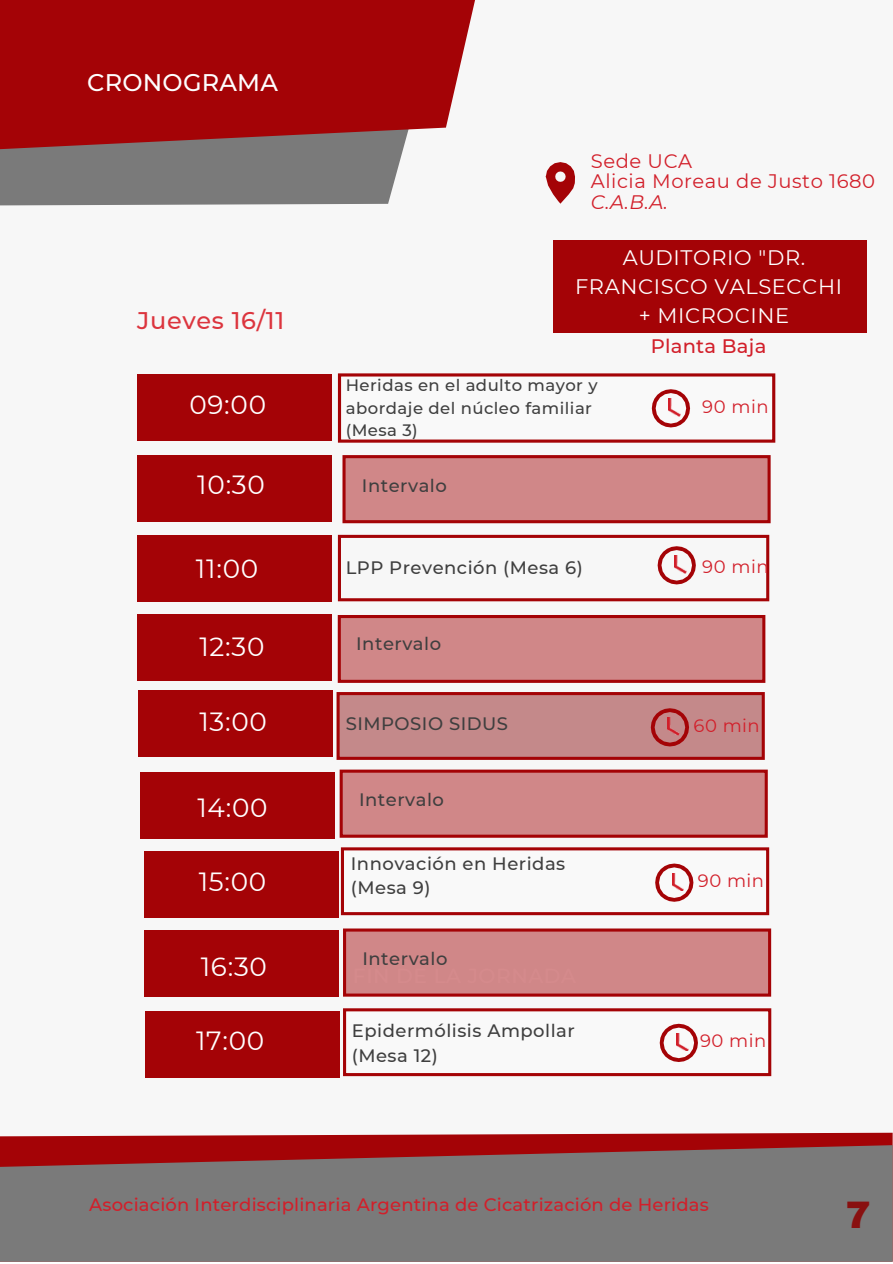
<style>
.page{position:relative;width:893px;height:1264px;background:#fff}
.page>*{position:absolute;margin:0;border:0;box-sizing:border-box;transform-origin:0 0}
.t1{font:900 37.5px "Archivo";color:#891010}
.t2{font:26.25px "Montserrat";letter-spacing:.03em;color:#fff}
.t3{font:500 24px "Montserrat";letter-spacing:.03em;color:#dc353e}
.t4{font:500 24px "Montserrat";letter-spacing:.01em;color:#fefefe}
.t5{font:21px/29.2px "Montserrat";letter-spacing:.03em;color:#fff;text-align:center}
.t6{font:19.5px "Montserrat";letter-spacing:.03em;color:#d21f2a}
.t7{font:500 19.5px "Montserrat";letter-spacing:.01em;color:#d21f2a}
.t8{font:italic 19.5px "Montserrat";color:#d21f2a}
.t9{font:500 18px "Montserrat";letter-spacing:.03em;color:#3f3f3f}
.t10{font:500 18px "Montserrat";letter-spacing:.01em;color:#d21f2a}
.t11{font:18px "Montserrat";letter-spacing:.03em;color:#d21f2a}
.t12{font:500 16.5px "Montserrat";letter-spacing:.03em;color:#3f3f3f}
</style>
<div class="page">
<div style="left:0;top:0;width:892px;height:1261px;background:#f7f7f7"></div>
<div style="left:0;top:149px;width:403px;height:56px;background:#7a7a7a"></div>
<svg style="left:0;top:0;width:475px;height:149px;fill:#a40306"></svg>
<svg style="left:0;top:1132px;width:892px;height:13px;fill:#a40306"></svg>
<svg style="left:0;top:1145px;width:892px;height:116px;fill:#7a7a7a"></svg>
<svg style="left:137px;top:373px;width:639px;height:545px"></svg>
<div style="left:553px;top:240px;width:314px;height:92px;background:#a40306"></div>
<svg style="left:545px;top:162px;width:30px;height:42px"></svg>
<div style="left:341px;top:771px;width:425px;height:65px;background:#d08788"></div>
<div style="left:339px;top:769px;width:428px;height:68px;border:3px solid #a40306"></div>
<div style="left:339px;top:375px;width:434px;height:66px;background:#fdfdfd"></div>
<div style="left:338px;top:373px;width:437px;height:69px;border:3px solid #a40306"></div>
<div style="left:137px;top:374px;width:194px;height:66px;background:#a40306"></div>
<div style="left:140px;top:772px;width:195px;height:66px;background:#a40306"></div>
<div style="left:144px;top:851px;width:194px;height:66px;background:#a40306"></div>
<div style="left:338px;top:693px;width:425px;height:65px;background:#c4898a"></div>
<div style="left:336px;top:692px;width:428px;height:68px;border:3px solid #a40306"></div>
<div style="left:338px;top:535px;width:431px;height:66px;border:3px solid #a40306"></div>
<div style="left:339px;top:616px;width:424px;height:65px;background:#d08788"></div>
<div style="left:338px;top:615px;width:427px;height:68px;border:3px solid #a40306"></div>
<div style="left:344px;top:456px;width:425px;height:65px;background:#d08788"></div>
<div style="left:342px;top:455px;width:428px;height:68px;border:3px solid #a40306"></div>
<div style="left:137px;top:535px;width:194px;height:66px;background:#a40306"></div>
<div style="left:137px;top:614px;width:194px;height:67px;background:#a40306"></div>
<div style="left:137px;top:456px;width:194px;height:66px;background:#a40306"></div>
<div style="left:145px;top:1011px;width:194px;height:66px;background:#a40306"></div>
<svg style="left:651px;top:389px;width:39px;height:38px"></svg>
<img style="left:669px;top:399px;width:11px;height:17px">
<svg style="left:657px;top:546px;width:38px;height:38px"></svg>
<img style="left:674px;top:556px;width:12px;height:17px">
<div style="left:342px;top:848px;width:425px;height:65px;background:#fdfdfd"></div>
<div style="left:341px;top:847px;width:428px;height:68px;border:3px solid #a40306"></div>
<svg style="left:655px;top:863px;width:38px;height:38px"></svg>
<img style="left:672px;top:873px;width:11px;height:17px">
<div style="left:344px;top:930px;width:425px;height:65px;background:#d08788"></div>
<div style="left:343px;top:928px;width:428px;height:68px;border:3px solid #a40306"></div>
<div style="left:144px;top:930px;width:194px;height:67px;background:#a40306"></div>
<div style="left:344px;top:1009px;width:425px;height:65px;background:#fdfdfd"></div>
<div style="left:343px;top:1008px;width:428px;height:68px;border:3px solid #a40306"></div>
<svg style="left:659px;top:1023px;width:39px;height:38px"></svg>
<img style="left:676px;top:1033px;width:12px;height:17px">
<div style="left:138px;top:690px;width:195px;height:66px;background:#a40306"></div>
<svg style="left:650px;top:708px;width:39px;height:38px"></svg>
<img style="left:668px;top:717px;width:11px;height:18px">
<p class="t4" style="left:87px;top:68px;width:192px">CRONOGRAMA</p>
<p class="t3" style="left:137px;top:306px;width:149px">Jueves 16/11</p>
<p class="t2" style="left:189px;top:388px;width:78px">09:00</p>
<p class="t6" style="left:591px;top:149px;width:103px">Sede UCA</p>
<p class="t6" style="left:591px;top:170px;width:285px">Alicia Moreau de Justo 1680</p>
<p class="t8" style="left:591px;top:190px;width:79px">C.A.B.A.</p>
<p class="t5" style="left:575px;top:243px;width:268px">AUDITORIO "DR.<br>FRANCISCO VALSECCHI + MICROCINE</p>
<p class="t12" style="left:345px;top:375px;width:253px">Heridas en el adulto mayor y</p>
<p class="t12" style="left:345px;top:398px;width:248px">abordaje del núcleo familiar</p>
<p class="t12" style="left:345px;top:420px;width:74px">(Mesa 3)</p>
<p class="t7" style="left:650px;top:334px;width:117px">Planta Baja</p>
<p class="t11" style="left:702px;top:395px;width:68px">90 min</p>
<p class="t2" style="left:197px;top:469px;width:69px">10:30</p>
<p class="t9" style="left:362px;top:474px;width:86px">Intervalo</p>
<p class="t2" style="left:196px;top:552px;width:64px">11:00</p>
<p class="t9" style="left:345px;top:556px;width:239px">LPP Prevención (Mesa 6)</p>
<p class="t11" style="left:702px;top:555px;width:68px">90 min</p>
<p class="t2" style="left:199px;top:630px;width:67px">12:30</p>
<p class="t9" style="left:356px;top:632px;width:86px">Intervalo</p>
<p class="t2" style="left:199px;top:706px;width:69px">13:00</p>
<p class="t11" style="left:693px;top:714px;width:68px">60 min</p>
<p class="t9" style="left:345px;top:712px;width:164px">SIMPOSIO SIDUS</p>
<p class="t2" style="left:197px;top:792px;width:72px">14:00</p>
<p class="t9" style="left:359px;top:789px;width:86px">Intervalo</p>
<p class="t9" style="left:351px;top:852px;width:216px">Innovación en Heridas</p>
<p class="t9" style="left:351px;top:877px;width:81px">(Mesa 9)</p>
<p class="t2" style="left:199px;top:865px;width:69px">15:00</p>
<p class="t11" style="left:698px;top:869px;width:68px">90 min</p>
<p class="t2" style="left:201px;top:950px;width:68px">16:30</p>
<p class="t2" style="left:196px;top:1024px;width:70px">17:00</p>
<p class="t9" style="left:362px;top:947px;width:86px">Intervalo</p>
<p class="t9" style="left:352px;top:1019px;width:224px">Epidermólisis Ampollar</p>
<p class="t9" style="left:352px;top:1044px;width:87px">(Mesa 12)</p>
<p class="t11" style="left:700px;top:1029px;width:68px">90 min</p>
<p class="t10" style="left:89px;top:1193px;width:621px">Asociación Interdisciplinaria Argentina de Cicatrización de Heridas</p>
<p class="t1" style="left:845px;top:1194px;width:26px">7</p>
</div>
